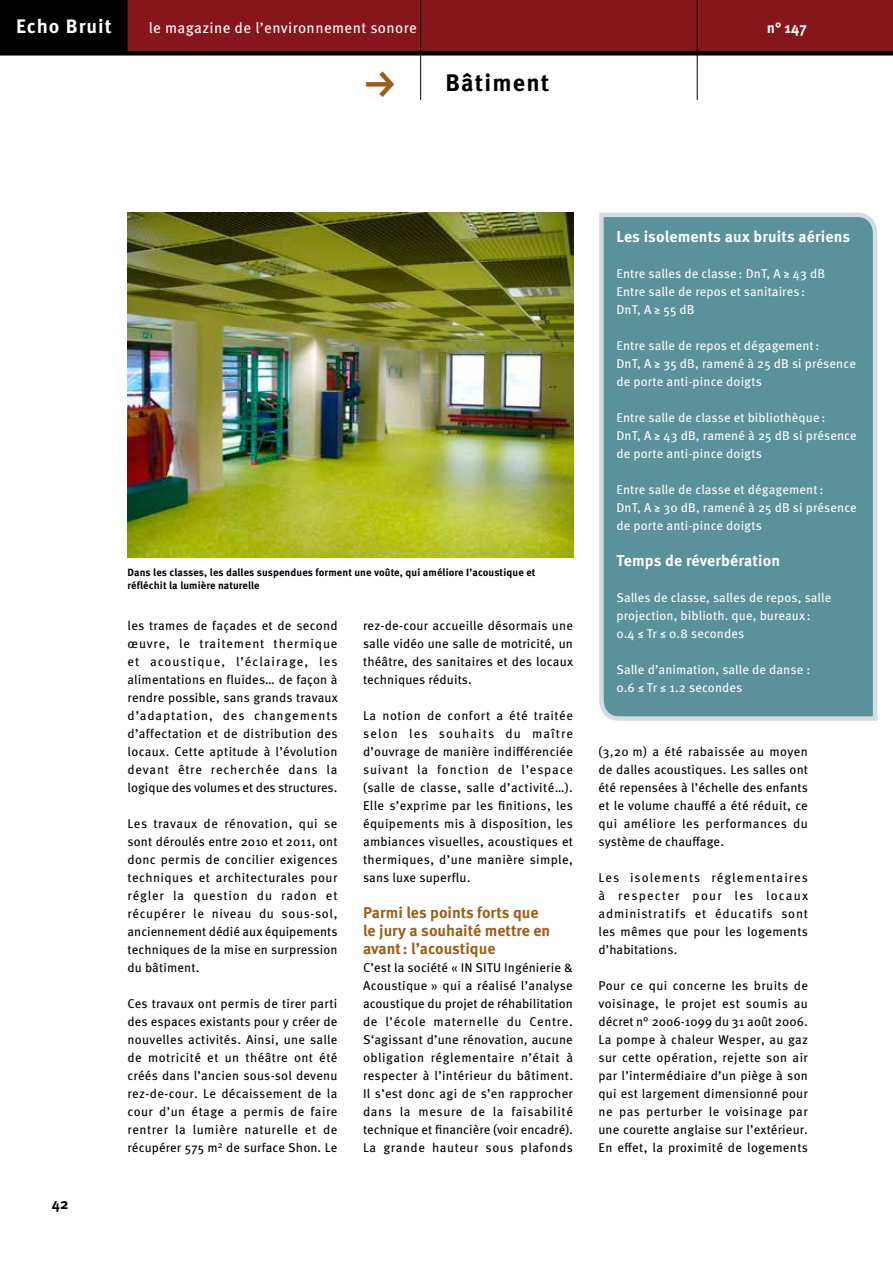
<style>
.page{position:relative;width:893px;height:1263px;background:#fff}
.page>*{position:absolute;margin:0;border:0;box-sizing:border-box;transform-origin:0 0}
.t1{font:45px "FF Dingbests";color:#9a5f19}
.t2{font:700 24px "Meta OT";letter-spacing:.05em;color:#000}
.t3{font:700 19.5px "Meta OT";letter-spacing:.05em;color:#fff}
.t4{font:700 15.75px/18px "Meta OT";color:#9a5f19}
.t5{font:700 15.75px "Meta OT";letter-spacing:.01em;color:#fff}
.t6{font:15px "Meta OT";letter-spacing:.025em;color:#fff}
.t7{font:700 15px "Meta OT";color:#fff}
.t8{font:700 15px "Meta OT";color:#000}
.t9{font:12.75px/18px "Meta OT";letter-spacing:.015em;color:#000;text-align:justify}
.t10{font:12.75px/18px "Meta OT";letter-spacing:.01em;color:#fff}
.t11{font:700 10.5px/13.5px "Meta OT";letter-spacing:.01em;color:#000}
</style>
<div class="page">
<div style="left:0;top:0;width:893px;height:53px;background:#86161c"></div>
<div style="left:0;top:0;width:128px;height:55px;background:#000"></div>
<hr style="left:420px;top:0;width:1px;height:100px;background:#000">
<hr style="left:697px;top:0;width:1px;height:100px;background:#000">
<div style="left:0;top:51px;width:893px;height:5px;background:#000"></div>
<img style="left:128px;top:213px;width:445px;height:344px">
<div style="left:599px;top:212px;width:279px;height:509px;background:#5a919b"></div>
<h3 class="t3" style="left:16px;top:14px;width:97px">Echo Bruit</h3>
<p class="t7" style="left:767px;top:18px;width:42px">n° 147</p>
<h1 class="t1" style="left:356px;top:101px;width:35px;rotate:-90deg">g</h1>
<h2 class="t2" style="left:445px;top:67px;width:105px">Bâtiment</h2>
<p class="t6" style="left:149px;top:19px;width:270px">le magazine de l’environnement sonore</p>
<p class="t8" style="left:52px;top:1194px;width:18px">42</p>
<p class="t11" style="left:128px;top:565px;width:409px">Dans les classes, les dalles suspendues forment une voûte, qui améliore I’acoustique et réfléchit la lumière naturelle</p>
<p class="t9" style="left:128px;top:617px;width:212px">les trames de façades et de second œuvre, le traitement thermique et acoustique, l’éclairage, les alimentations en fluides… de façon à rendre possible, sans grands travaux d’adaptation, des changements d’affectation et de distribution des locaux. Cette aptitude à l’évolution devant être recherchée dans la logique des volumes et des structures.</p>
<p class="t9" style="left:128px;top:815px;width:212px">Les travaux de rénovation, qui se sont déroulés entre 2010 et 2011, ont donc permis de concilier exigences techniques et architecturales pour régler la question du radon et récupérer le niveau du sous-sol, anciennement dédié aux équipements techniques de la mise en surpression du bâtiment.</p>
<p class="t9" style="left:128px;top:995px;width:212px">Ces travaux ont permis de tirer parti des espaces existants pour y créer de nouvelles activités. Ainsi, une salle de motricité et un théâtre ont été créés dans l’ancien sous-sol devenu rez-de-cour. Le décaissement de la cour d’un étage a permis de faire rentrer la lumière naturelle et de récupérer 575 m<sup>2</sup> de surface Shon. Le</p>
<p class="t9" style="left:363px;top:617px;width:212px">rez-de-cour accueille désormais une salle vidéo une salle de motricité, un théâtre, des sanitaires et des locaux techniques réduits.</p>
<p class="t9" style="left:363px;top:707px;width:212px">La notion de confort a été traitée selon les souhaits du maître d’ouvrage de manière indifférenciée suivant la fonction de l’espace (salle de classe, salle d’activité…).<br>Elle s’exprime par les finitions, les équipements mis à disposition, les ambiances visuelles, acoustiques et thermiques, d’une manière simple, sans luxe superflu.</p>
<p class="t4" style="left:363px;top:904px;width:189px">Parmi les points forts que le jury a souhaité mettre en avant: l’acoustique</p>
<p class="t9" style="left:363px;top:959px;width:212px">C’est la société « IN SITU Ingénierie &amp; Acoustique » qui a réalisé l’analyse acoustique du projet de réhabilitation de l’école maternelle du Centre.<br>S‘agissant d’une rénovation, aucune obligation réglementaire n’était à respecter à l’intérieur du bâtiment.<br>Il s’est donc agi de s’en rapprocher dans la mesure de la faisabilité technique et financière (voir encadré).<br>La grande hauteur sous plafonds</p>
<p class="t5" style="left:616px;top:226px;width:235px">Les isolements aux bruits aériens</p>
<p class="t10" style="left:616px;top:264px;width:210px">Entre salles de classe : DnT, A ≥ 43 dB<br>Entre salle de repos et sanitaires :<br>DnT, A ≥ 55 dB</p>
<p class="t10" style="left:616px;top:336px;width:241px">Entre salle de repos et dégagement:<br>DnT, A ≥ 35 dB, ramené à 25 dB si présence de porte anti-pince doigts</p>
<p class="t10" style="left:616px;top:408px;width:242px">Entre salle de classe et bibliothèque :<br>DnT, A ≥ 43 dB, ramené à 25 dB si présence de porte anti-pince doigts</p>
<p class="t10" style="left:616px;top:480px;width:242px">Entre salle de classe et dégagement:<br>DnT, A ≥ 30 dB, ramené à 25 dB si présence de porte anti-pince doigts</p>
<p class="t5" style="left:616px;top:550px;width:165px">Temps de réverbération</p>
<p class="t10" style="left:616px;top:588px;width:216px">Salles de classe, salles de repos, salle projection, biblioth. que, bureaux :<br>0.4 ≤ Tr ≤ 0.8 secondes</p>
<p class="t10" style="left:616px;top:660px;width:195px">Salle d’animation, salle de danse :<br>0.6 ≤ Tr ≤ 1.2 secondes</p>
<p class="t9" style="left:598px;top:743px;width:211px">(3,20 m) a été rabaissée au moyen de dalles acoustiques. Les salles ont été repensées à l’échelle des enfants et le volume chauffé a été réduit, ce qui améliore les performances du système de chauffage.</p>
<p class="t9" style="left:598px;top:869px;width:211px">Les isolements réglementaires à respecter pour les locaux administratifs et éducatifs sont les mêmes que pour les logements d’habitations.</p>
<p class="t9" style="left:598px;top:977px;width:211px">Pour ce qui concerne les bruits de voisinage, le projet est soumis au décret n° 2006-1099 du 31 août 2006.<br>La pompe à chaleur Wesper, au gaz sur cette opération, rejette son air par l’intermédiaire d’un piège à son qui est largement dimensionné pour ne pas perturber le voisinage par une courette anglaise sur l’extérieur.<br>En effet, la proximité de logements</p>
</div>
